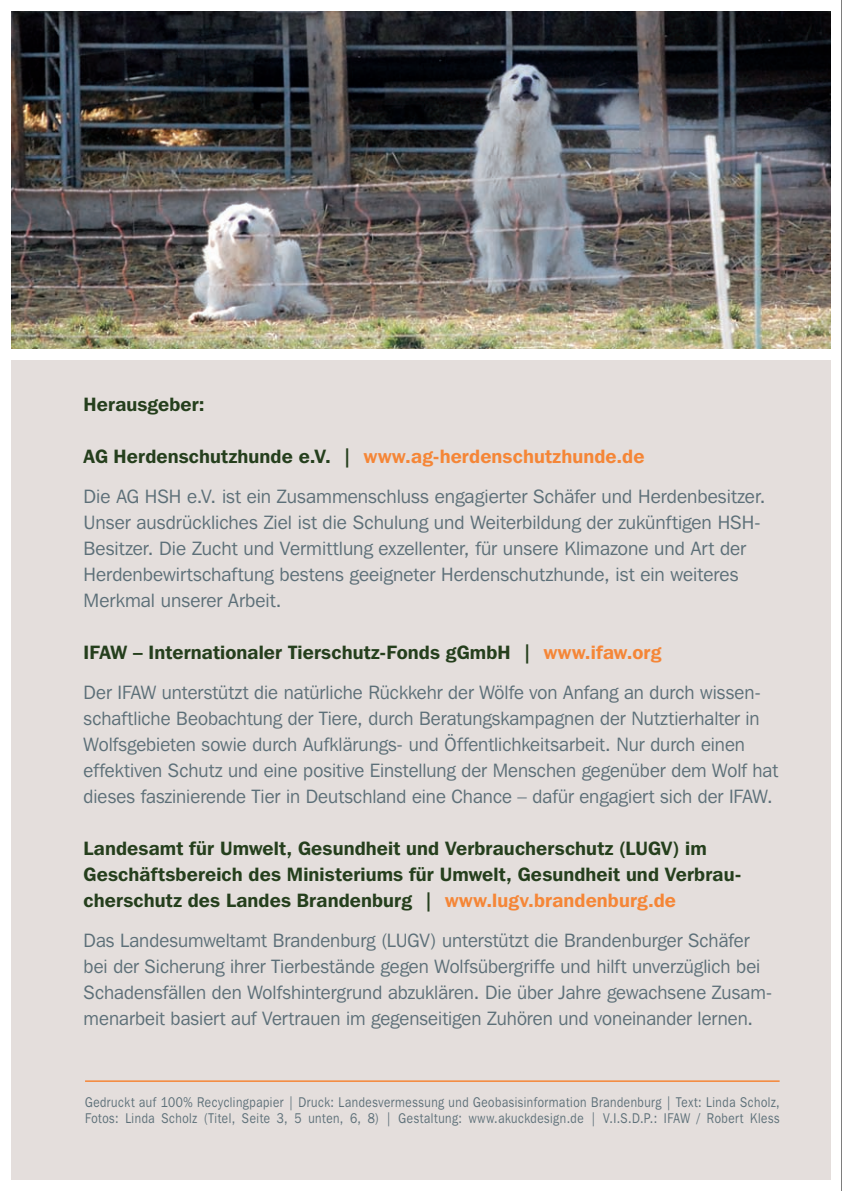
<style>
.page{position:relative;width:842px;height:1191px;background:#fff}
.page>*{position:absolute;margin:0;border:0;box-sizing:border-box;transform-origin:0 0}
.t1{font:19.2px/26px "Franklin Gothic IT Cby BT";color:#5c6f78}
.t2{font:600 19.2px/26px "Franklin Gothic IT Cby BT";letter-spacing:.01em;color:#253f1d}
.t3{font:14px/16px "Franklin Gothic IT Cby BT";letter-spacing:.045em;color:#5c6f78;scale:.85 1}
.s1{font-weight:600;color:#253f1d}
.s2{font-weight:600;color:#f58637}
.s3{color:#f58637}
</style>
<div class="page">
<div style="left:11px;top:360px;width:820px;height:819px;background:#e4dedc"></div>
<img style="left:11px;top:11px;width:820px;height:338px">
<hr style="left:85px;top:1080px;width:695px;height:2px;background:#f58637">
<hr style="left:841px;top:0;width:1px;height:1191px;background:#000">
<p class="t2" style="left:84px;top:390px;width:123px">Herausgeber:</p>
<p class="t1" style="left:84px;top:435px;width:683px;line-height:40.2px"><span class="s1">AG Herdenschutzhunde e.V. |</span> <span class="s2">www.ag-herdenschutzhunde.de<br></span>Die AG HSH e.V. ist ein Zusammenschluss engagierter Schäfer und Herdenbesitzer.</p>
<p class="t1" style="left:84px;top:509px;width:679px">Unser ausdrückliches Ziel ist die Schulung und Weiterbildung der zukünftigen HSH-Besitzer. Die Zucht und Vermittlung exzellenter, für unsere Klimazone und Art der Herdenbewirtschaftung bestens geeigneter Herdenschutzhunde, ist ein weiteres Merkmal unserer Arbeit.</p>
<p class="t1" style="left:84px;top:632px;width:679px;line-height:40.2px"><span class="s1">IFAW – Internationaler Tierschutz-Fonds gGmbH |</span> <span class="s2">www.ifaw.org<br></span>Der IFAW unterstützt die natürliche Rückkehr der Wölfe von Anfang an durch wissen-</p>
<p class="t1" style="left:84px;top:705px;width:696px">schaftliche Beobachtung der Tiere, durch Beratungskampagnen der Nutztierhalter in Wolfsgebieten sowie durch Aufklärungs- und Öffentlichkeitsarbeit. Nur durch einen effektiven Schutz und eine positive Einstellung der Menschen gegenüber dem Wolf hat dieses faszinierende Tier in Deutschland eine Chance – dafür engagiert sich der IFAW.</p>
<p class="t2" style="left:84px;top:835px;width:659px">Landesamt für Umwelt, Gesundheit und Verbraucherschutz (LUGV) im<br>Geschäftsbereich des Ministeriums für Umwelt, Gesundheit und Verbrau&shy;cherschutz des Landes Brandenburg | <span class="s3">www.lugv.brandenburg.de</span></p>
<p class="t1" style="left:84px;top:927px;width:690px">Das Landesumweltamt Brandenburg (LUGV) unterstützt die Brandenburger Schäfer bei der Sicherung ihrer Tierbestände gegen Wolfsübergriffe und hilft unverzüglich bei Schadensfällen den Wolfshintergrund abzuklären. Die über Jahre gewachsene Zusam&shy;menarbeit basiert auf Vertrauen im gegenseitigen Zuhören und voneinander lernen.</p>
<p class="t3" style="left:85px;top:1093px;width:819px">Gedruckt auf 100% Recyclingpapier | Druck: Landesvermessung und Geobasisinformation Brandenburg | Text: Linda Scholz,<br>Fotos: Linda Scholz (Titel, Seite 3, 5 unten, 6, 8) | Gestaltung: www.akuckdesign.de | V.I.S.D.P.: IFAW / Robert Kless</p>
</div>
